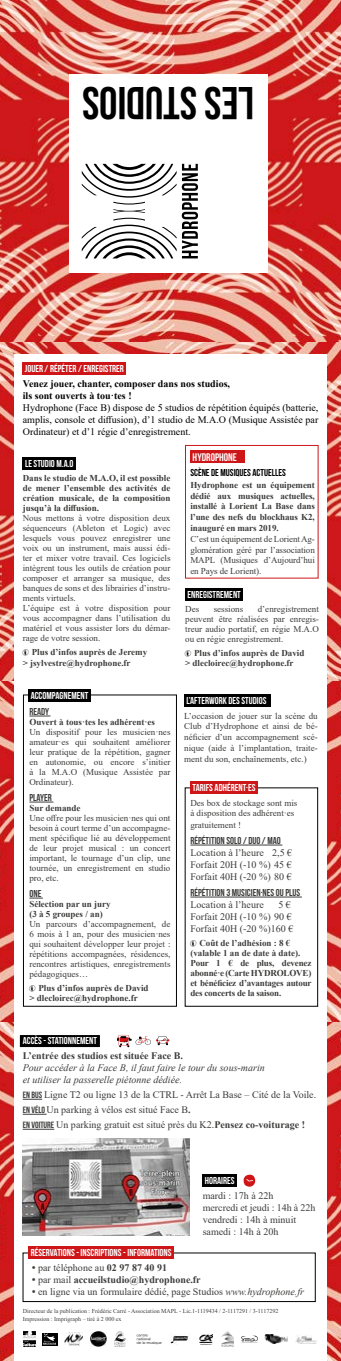
<style>
.page{position:relative;width:341px;height:1361px;background:#fff}
.page>*{position:absolute;margin:0;border:0;box-sizing:border-box;transform-origin:0 0}
.t1{font:700 46px "Bebas Neue";color:#000}
.t2{font:700 11px "Bebas Neue";color:#fff}
.t3{font:10px/12px "Times New Roman";color:#3c3c3b}
.t4{font:700 10px "Bebas Neue";color:#fff}
.t5{font:10px/12px "Times New Roman";color:#000;text-align:justify}
.t6{font:italic 10px/12px "Times New Roman";color:#3c3c3b}
.t7{font:700 10px "Times New Roman";color:#3c3c3b}
.t8{font:700 10px "Bebas Neue";color:#3c3c3b}
.t9{font:700 10px/12px "Times New Roman";color:#000}
.t10{font:700 10px "Bebas Neue";color:#000}
.t11{font:9px/10px "Times New Roman";color:#3c3c3b;text-align:justify}
.t12{font:700 9px/10px "Times New Roman";color:#3c3c3b}
.t13{font:700 9px/10px "Times New Roman";letter-spacing:-.02em;color:#3c3c3b}
.t14{font:6px/7.2px "Times New Roman";color:#3c3c3b}
.s1{font-family:"Bebas Neue";font-weight:700;font-size:9.1px}
.s2{font-weight:700}
.s3{font-family:"Bebas Neue";font-weight:700}
.s4{font-family:"Bebas Neue"}
.s5{font-weight:400}
.s6{font-style:italic}
</style>
<div class="page">
<img style="left:0;top:0;width:340px;height:1361px">
<div style="left:14px;top:354px;width:312px;height:1007px;background:#fff"></div>
<div style="left:23px;top:694px;width:153px;height:312px;border:1px solid #000"></div>
<div style="left:28px;top:690px;width:63px;height:12px;background:#000"></div>
<svg style="left:29px;top:716px;width:21px;height:1px"></svg>
<svg style="left:29px;top:802px;width:24px;height:1px"></svg>
<svg style="left:29px;top:898px;width:14px;height:1px"></svg>
<div style="left:23px;top:457px;width:53px;height:12px;background:#000"></div>
<div style="left:184px;top:694px;width:86px;height:13px;background:#000"></div>
<div style="left:23px;top:1252px;width:292px;height:50px;border:1px solid #000"></div>
<div style="left:28px;top:1246px;width:145px;height:12px;background:#ce1619"></div>
<div style="left:202px;top:1174px;width:34px;height:12px;background:#000"></div>
<svg style="left:243px;top:1174px;width:12px;height:13px"></svg>
<div style="left:190px;top:781px;width:67px;height:12px;background:#ce1619"></div>
<hr style="left:190px;top:845px;width:92px;height:1px;background:#3c3c3b">
<hr style="left:190px;top:897px;width:111px;height:1px;background:#3c3c3b">
<div style="left:185px;top:445px;width:133px;height:133px;background:#fff;border:1px solid #ce1619"></div>
<div style="left:190px;top:450px;width:54px;height:13px;background:#ce1619"></div>
<img style="left:241px;top:1335px;width:16px;height:8px">
<img style="left:264px;top:1334px;width:23px;height:9px">
<img style="left:295px;top:1335px;width:21px;height:8px">
<div style="left:42px;top:1332px;width:15px;height:13px;background:#000"></div>
<svg style="left:43px;top:1332px;width:13px;height:13px"></svg>
<svg style="left:43px;top:1333px;width:13px;height:11px"></svg>
<img style="left:64px;top:1332px;width:18px;height:13px">
<img style="left:91px;top:1331px;width:15px;height:15px">
<img style="left:114px;top:1331px;width:12px;height:15px">
<img style="left:136px;top:1334px;width:26px;height:11px">
<img style="left:221px;top:1331px;width:12px;height:15px">
<img style="left:169px;top:1333px;width:19px;height:11px">
<svg style="left:199px;top:1334px;width:13px;height:10px"></svg>
<img style="left:24px;top:1331px;width:12px;height:15px">
<div style="left:20px;top:1035px;width:80px;height:12px;background:#000"></div>
<svg style="left:23px;top:1099px;width:19px;height:1px"></svg>
<svg style="left:23px;top:1114px;width:23px;height:1px"></svg>
<hr style="left:23px;top:1129px;width:31px;height:1px;background:#3c3c3b">
<svg style="left:117px;top:1035px;width:52px;height:12px"></svg>
<div style="left:69px;top:74px;width:198px;height:199px;background:#fff"></div>
<img style="left:23px;top:1138px;width:166px;height:97px">
<svg style="left:82px;top:164px;width:116px;height:94px"></svg>
<div style="left:23px;top:363px;width:103px;height:12px;background:#ce1619"></div>
<div style="left:185px;top:588px;width:58px;height:12px;background:#000"></div>
<h1 class="t1" style="left:254px;top:128px;width:173px;rotate:-180deg">LES STUDIOS</h1>
<p class="t4" style="left:25px;top:363px;width:100px">JOUER / RÉPÉTER / ENREGISTRER</p>
<p class="t9" style="left:23px;top:377px;width:208px">Venez jouer, chanter, composer dans nos studios, ils sont ouverts à tou·tes !</p>
<p class="t5" style="left:23px;top:401px;width:296px">Hydrophone (Face B) dispose de 5 studios de répétition équipés (batterie, amplis, console et diffusion), d’1 studio de M.A.O (Musique Assistée par Ordinateur) et d’1 régie d’enregistrement.</p>
<p class="t4" style="left:25px;top:458px;width:50px">LE STUDIO M.A.O</p>
<p class="t12" style="left:23px;top:473px;width:149px;text-align:justify">Dans le studio de M.A.O, il est possible de mener l’ensemble des activités de création musicale, de la composition jusqu’à la diffusion.</p>
<p class="t11" style="left:23px;top:513px;width:149px;text-align:left">Nous mettons à votre disposition deux séquenceurs (Ableton et Logic) avec lesquels vous pouvez enregistrer une voix ou un instrument, mais aussi édi&shy;ter et mixer votre travail. Ces logiciels intègrent tous les outils de création pour composer et arranger sa musique, des banques de sons et des librairies d’instru&shy;ments virtuels.<br>L’équipe est à votre disposition pour vous accompagner dans l’utilisation du matériel et vous assister lors du démar&shy;rage de votre session.</p>
<p class="t12" style="left:23px;top:646px;width:126px;line-height:10.8px;text-indent:9px">Plus d’infos auprès de Jeremy &gt; jsylvestre@hydrophone.fr</p>
<p class="t4" style="left:31px;top:690px;width:59px">ACCOMPAGNEMENT</p>
<p class="t8" style="left:29px;top:706px;width:21px">READY</p>
<p class="t12" style="left:29px;top:716px;width:127px">Ouvert à tous·tes les adhérent·es</p>
<p class="t11" style="left:29px;top:726px;width:142px">Un dispositif pour les musicien·nes amateur·es qui souhaitent améliorer leur pratique de la répétition, gagner en autonomie, ou encore s’initier à la M.A.O (Musique Assistée par Ordinateur).</p>
<p class="t8" style="left:29px;top:792px;width:24px">PLAYER</p>
<p class="t12" style="left:29px;top:802px;width:53px">Sur demande</p>
<p class="t11" style="left:29px;top:812px;width:142px">Une offre pour les musicien·nes qui ont besoin à court terme d’un accompagne&shy;ment spécifique lié au développement de leur projet musical : un concert important, le tournage d’un clip, une tournée, un enregistrement en studio pro, etc.</p>
<p class="t8" style="left:29px;top:888px;width:13px">ONE</p>
<p class="t12" style="left:29px;top:898px;width:83px">Sélection par un jury (3 à 5 groupes / an)</p>
<p class="t11" style="left:29px;top:918px;width:142px">Un parcours d’accompagnement, de 6 mois à 1 an, pour des musicien·nes qui souhaitent développer leur projet : répétitions accompagnées, résidences, rencontres artistiques, enregistrements pédagogiques…</p>
<p class="t12" style="left:29px;top:982px;width:120px;text-indent:9px">Plus d’infos auprès de David &gt; dlecloirec@hydrophone.fr</p>
<p class="t2" style="left:192px;top:451px;width:46px">HYDROPHONE</p>
<p class="t12" style="left:190px;top:479px;width:126px;line-height:10.8px;text-align:justify">Hydrophone est un équipement dédié aux musiques actuelles, installé à Lorient La Base dans l’une des nefs du blockhaus K2, inauguré en mars 2019.</p>
<p class="t11" style="left:190px;top:533px;width:126px;line-height:10.8px">C’est un équipement de Lorient Ag&shy;glomération géré par l’association MAPL (Musiques d’Aujourd’hui en Pays de Lorient).</p>
<p class="t10" style="left:190px;top:467px;width:97px">SCÈNE DE MUSIQUES ACTUELLES</p>
<p class="t4" style="left:187px;top:589px;width:55px">ENREGISTREMENT</p>
<p class="t11" style="left:185px;top:604px;width:135px;text-indent:72px">d’enregistrement peuvent être réalisées par enregis&shy;treur audio portatif, en régie M.A.O ou en régie enregistrement.</p>
<p class="t12" style="left:185px;top:648px;width:120px;text-indent:9px">Plus d’infos auprès de David &gt; dlecloirec@hydrophone.fr</p>
<p class="t11" style="left:185px;top:604px;width:15px">Des</p>
<p class="t11" style="left:213px;top:604px;width:31px">sessions</p>
<p class="t4" style="left:186px;top:695px;width:81px">L’AFTERWORK DES STUDIOS</p>
<p class="t11" style="left:184px;top:710px;width:135px;line-height:10.8px">L’occasion de jouer sur la scène du Club d’Hydrophone et ainsi de bé&shy;néficier d’un accompagnement scé&shy;nique (aide à l’implantation, traite&shy;ment du son, enchaînements, etc.)</p>
<p class="t4" style="left:192px;top:782px;width:64px">TARIFS ADHÉRENT·ES</p>
<p class="t11" style="left:190px;top:797px;width:108px">Des box de stockage sont mis à disposition des adhérent·es</p>
<p class="t11" style="left:190px;top:819px;width:52px">gratuitement !</p>
<p class="t8" style="left:190px;top:835px;width:92px">RÉPÉTITION SOLO / DUO / MAO</p>
<p class="t3" style="left:190px;top:846px;width:103px;text-align:justify">Location à l’heure 2,5 € Forfait 20H (-10 %) 45 € Forfait 40H (-20 %) 80 €</p>
<p class="t8" style="left:190px;top:887px;width:111px">RÉPÉTITION 3 MUSICIEN·NES OU PLUS</p>
<p class="t3" style="left:190px;top:898px;width:75px">Location à l’heure</p>
<p class="t3" style="left:190px;top:898px;width:104px;text-indent:88px">5 €<br>Forfait 20H (-10 %) 90 €<br>Forfait 40H (-20 %)160 €</p>
<p class="t13" style="left:190px;top:937px;width:122px;text-indent:9px">Coût de l’adhésion : 8 € (valable 1 an de date à date).<br>Pour 1 € de plus, devenez abonné·e (Carte HYDROLOVE) et bénéficiez d’avantages autour des concerts de la saison.</p>
<p class="t4" style="left:23px;top:1035px;width:76px">ACCÈS - STATIONNEMENT</p>
<p class="t7" style="left:23px;top:1048px;width:161px">L’entrée des studios est située Face B.</p>
<p class="t6" style="left:23px;top:1061px;width:243px">Pour accéder à la Face B, il faut faire le tour du sous-marin et utiliser la passerelle piétonne dédiée.</p>
<p class="t3" style="left:23px;top:1087px;width:294px;line-height:15px"><span class="s1">EN BUS</span> Ligne T2 ou ligne 13 de la CTRL - Arrêt La Base – Cité de la Voile.<br><span class="s1">EN VÉLO</span> Un parking à vélos est situé Face B<span class="s2">.<br></span><span class="s1">EN VOITURE</span> Un parking gratuit est situé près du K2.<span class="s2">Pensez co-voiturage !</span></p>
<p class="t4" style="left:204px;top:1175px;width:31px">HORAIRES</p>
<p class="t4" style="left:31px;top:1247px;width:142px">RÉSERVATIONS - INSCRIPTIONS - INFORMATIONS</p>
<p class="t3" style="left:202px;top:1189px;width:114px">mardi : 17h à 22h<br>mercredi et jeudi : 14h à 22h vendredi : 14h à minuit samedi : 14h à 20h</p>
<p class="t3" style="left:32px;top:1261px;width:137px"><span class="s3">•</span> par téléphone au <span class="s2">02 97 87 40 91</span></p>
<p class="t7" style="left:32px;top:1272px;width:170px"><span class="s4">•</span> <span class="s5">par mail</span> accueilstudio@hydrophone.fr</p>
<p class="t3" style="left:32px;top:1285px;width:273px"><span class="s3">•</span> en ligne via un formulaire dédié, page Studios <span class="s6">www.hydrophone.fr</span></p>
<p class="t14" style="left:23px;top:1307px;width:257px">Directeur de la publication : Frédéric Carré - Association MAPL - Lic.1-1119434 / 2-1117291 / 3-1117292<br>Impression : Imprigraph – tiré à 2 000 ex</p>
</div>
